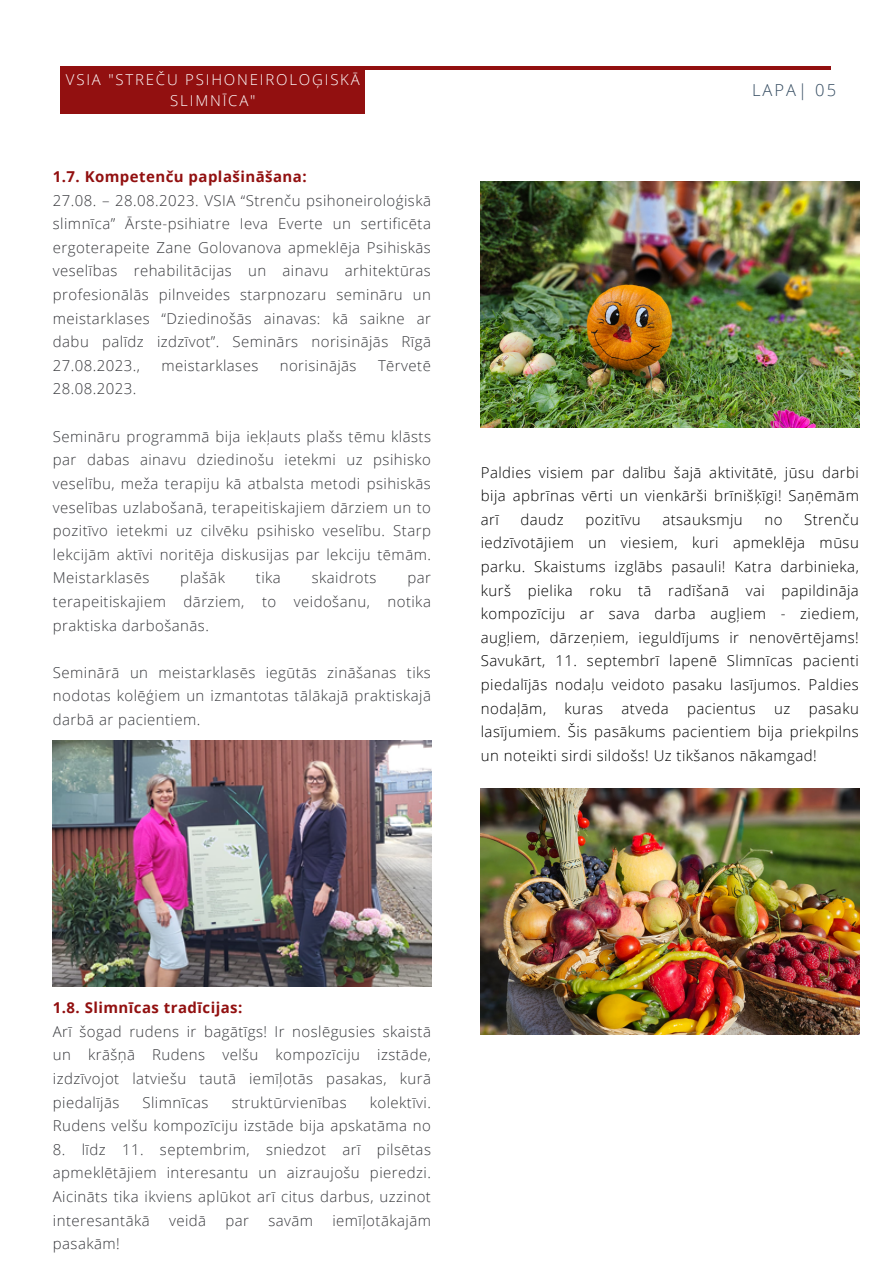
<style>
.page{position:relative;width:893px;height:1264px;background:#fff}
.page>*{position:absolute;margin:0;border:0;box-sizing:border-box;transform-origin:0 0}
.t1{font:300 16.5px "Open Sans";letter-spacing:.12em;color:#364d62}
.t2{font:300 15px/23.5px "Open Sans";letter-spacing:.03em;color:#38393d;text-align:justify}
.t3{font:300 15px/23.5px "Open Sans";letter-spacing:.03em;color:#000;text-align:justify}
.t4{font:700 15px "Open Sans";letter-spacing:.03em;color:#921010}
.t5{font:300 15px/20.4px "Open Sans";letter-spacing:.12em;color:#fff;text-align:center}
</style>
<div class="page">
<hr style="left:60px;top:66px;width:770px;height:4px;background:#921010">
<div style="left:60px;top:66px;width:305px;height:47px;background:#921010"></div>
<img style="left:53px;top:740px;width:379px;height:246px">
<img style="left:481px;top:181px;width:378px;height:246px">
<img style="left:481px;top:788px;width:378px;height:246px">
<p class="t5" style="left:66px;top:69px;width:295px">VSIA "STREČU PSIHONEIROLOĢISKĀ<br>SLIMNĪCA"</p>
<p class="t4" style="left:53px;top:166px;width:255px">1.7. Kompetenču paplašināšana:</p>
<p class="t2" style="left:53px;top:188px;width:379px">27.08. – 28.08.2023. VSIA “Strenču psihoneiroloģiskā slimnīca” Ārste-psihiatre Ieva Everte un sertificēta ergoterapeite Zane Golovanova apmeklēja Psihiskās veselības rehabilitācijas un ainavu arhitektūras profesionālās pilnveides starpnozaru semināru un meistarklases “Dziedinošās ainavas: kā saikne ar dabu palīdz izdzīvot”. Seminārs norisinājās Rīgā 27.08.2023.,</p>
<p class="t2" style="left:161px;top:353px;width:98px">meistarklases</p>
<p class="t2" style="left:280px;top:353px;width:78px">norisinājās</p>
<p class="t2" style="left:378px;top:353px;width:54px">Tērvetē</p>
<p class="t2" style="left:53px;top:377px;width:85px">28.08.2023.</p>
<p class="t2" style="left:53px;top:424px;width:379px">Semināru programmā bija iekļauts plašs tēmu klāsts par dabas ainavu dziedinošu ietekmi uz psihisko veselību, meža terapiju kā atbalsta metodi psihiskās veselības uzlabošanā, terapeitiskajiem dārziem un to pozitīvo ietekmi uz cilvēku psihisko veselību. Starp lekcijām aktīvi noritēja diskusijas par lekciju tēmām.<br>Meistarklasēs</p>
<p class="t2" style="left:180px;top:565px;width:46px">plašāk</p>
<p class="t2" style="left:256px;top:565px;width:26px">tika</p>
<p class="t2" style="left:312px;top:565px;width:66px">skaidrots</p>
<p class="t2" style="left:53px;top:565px;width:379px;text-indent:354px">par terapeitiskajiem dārziem, to veidošanu, notika praktiska darbošanās.</p>
<p class="t2" style="left:53px;top:660px;width:379px">Seminārā un meistarklasēs iegūtās zināšanas tiks nodotas kolēģiem un izmantotas tālākajā praktiskajā darbā ar pacientiem.</p>
<p class="t1" style="left:752px;top:79px;width:85px">LAPA| 05</p>
<p class="t3" style="left:481px;top:460px;width:379px">Paldies visiem par dalību šajā aktivitātē, jūsu darbi bija apbrīnas vērti un vienkārši brīnišķīgi! Saņēmām arī</p>
<p class="t3" style="left:481px;top:507px;width:379px;text-indent:323px">Strenču iedzīvotājiem un viesiem, kuri apmeklēja mūsu parku. Skaistums izglābs pasauli! Katra darbinieka, kurš pielika roku tā radīšanā vai papildināja kompozīciju ar sava darba augļiem - ziediem, augļiem, dārzeņiem, ieguldījums ir nenovērtējams!<br>Savukārt, 11. septembrī lapenē Slimnīcas pacienti piedalījās nodaļu veidoto pasaku lasījumos. Paldies nodaļām, kuras atveda pacientus uz pasaku lasījumiem. Šis pasākums pacientiem bija priekpilns un noteikti sirdi sildošs! Uz tikšanos nākamgad!</p>
<p class="t3" style="left:520px;top:507px;width:45px">daudz</p>
<p class="t3" style="left:585px;top:507px;width:57px">pozitīvu</p>
<p class="t3" style="left:662px;top:507px;width:82px">atsauksmju</p>
<p class="t3" style="left:764px;top:507px;width:20px">no</p>
<p class="t4" style="left:53px;top:997px;width:191px">1.8. Slimnīcas tradīcijas:</p>
<p class="t2" style="left:53px;top:1019px;width:379px">Arī šogad rudens ir bagātīgs! Ir noslēgusies skaistā un krāšņā Rudens velšu kompozīciju izstāde, izdzīvojot latviešu tautā iemīļotās pasakas, kurā piedalījās</p>
<p class="t2" style="left:53px;top:1089px;width:379px;text-align:right">kolektīvi.<br>Rudens velšu kompozīciju izstāde bija apskatāma no</p>
<p class="t2" style="left:53px;top:1137px;width:379px">8. līdz 11. septembrim, sniedzot arī pilsētas apmeklētājiem interesantu un aizraujošu pieredzi.<br>Aicināts tika ikviens aplūkot arī citus darbus, uzzinot interesantākā</p>
<p class="t2" style="left:142px;top:1089px;width:68px">Slimnīcas</p>
<p class="t2" style="left:232px;top:1089px;width:116px">struktūrvienības</p>
<p class="t2" style="left:169px;top:1207px;width:39px">veidā</p>
<p class="t2" style="left:225px;top:1207px;width:25px">par</p>
<p class="t2" style="left:268px;top:1207px;width:46px">savām</p>
<p class="t2" style="left:332px;top:1207px;width:100px">iemīļotākajām</p>
<p class="t2" style="left:53px;top:1231px;width:68px">pasakām!</p>
</div>
